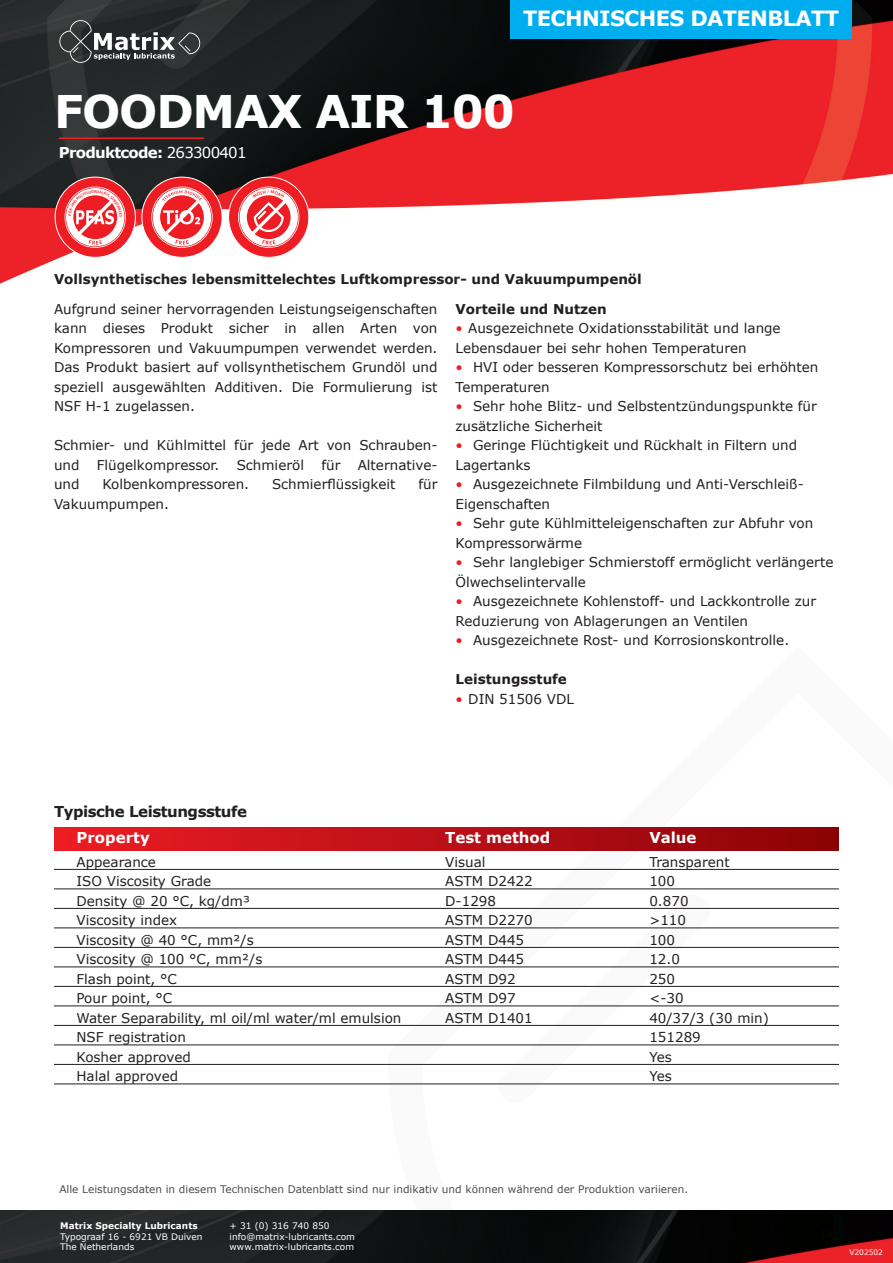
<style>
.page{position:relative;width:893px;height:1263px;background:#fff}
.page>*{position:absolute;margin:0;border:0;box-sizing:border-box;transform-origin:0 0}
.t1{font:700 45px "Verdana";letter-spacing:-.025em;color:#fff}
.t2{font:700 21px "Verdana";letter-spacing:-.03em;color:#fff}
.t3{font:700 15px "Verdana";color:#fff}
.t4{font:700 15px "Verdana";letter-spacing:-.03em;color:#231f20}
.t5{font:700 15px "Verdana";letter-spacing:-.05em;color:#fff}
.t6{font:13.5px/19.5px "Verdana";color:#231f20}
.t7{font:700 13.5px "Verdana";color:#231f20}
.t8{font:10.5px "Verdana";color:#231f20}
.t9{font:9px/10.5px "Verdana";color:#fff}
.t10{font:700 9px "Verdana";color:#fff}
.t11{font:7.5px "Verdana";color:#fff}
.s1{font-weight:400}
.s2{color:#ee1d23}
</style>
<div class="page">
<img style="left:0;top:0;width:893px;height:284px">
<svg style="left:388px;top:850px;width:505px;height:361px"></svg>
<div style="left:510px;top:0;width:342px;height:38px;background:#00aeef"></div>
<svg style="left:59px;top:20px;width:141px;height:43px"></svg>
<img style="left:0;top:1211px;width:893px;height:52px">
<div style="left:54px;top:827px;width:785px;height:23px;background:linear-gradient(to right,#ec1d26,#8a0207)"></div>
<hr style="left:54px;top:869px;width:785px;height:1px;background:#231f20">
<hr style="left:54px;top:889px;width:785px;height:1px;background:#231f20">
<hr style="left:54px;top:908px;width:785px;height:1px;background:#231f20">
<hr style="left:54px;top:928px;width:785px;height:1px;background:#231f20">
<hr style="left:54px;top:947px;width:785px;height:1px;background:#231f20">
<hr style="left:54px;top:967px;width:785px;height:1px;background:#231f20">
<hr style="left:54px;top:986px;width:785px;height:1px;background:#231f20">
<hr style="left:54px;top:1006px;width:785px;height:1px;background:#231f20">
<hr style="left:54px;top:1025px;width:785px;height:1px;background:#231f20">
<hr style="left:54px;top:1045px;width:785px;height:1px;background:#231f20">
<hr style="left:54px;top:1064px;width:785px;height:1px;background:#231f20">
<hr style="left:54px;top:1084px;width:785px;height:1px;background:#231f20">
<hr style="left:59px;top:137px;width:145px;height:2px;background:#ee1d23">
<svg style="left:55px;top:177px;width:254px;height:81px"></svg>
<h2 class="t2" style="left:523px;top:5px;width:318px">TECHNISCHES DATENBLATT</h2>
<h1 class="t1" style="left:54px;top:83px;width:462px">FOODMAX AIR 100</h1>
<p class="t5" style="left:59px;top:143px;width:189px">Produktcode: <span class="s1">263300401</span></p>
<p class="t7" style="left:54px;top:270px;width:589px">Vollsynthetisches lebensmittelechtes Luftkompressor- und Vakuumpumpenöl</p>
<p class="t6" style="left:54px;top:299px;width:385px;text-align:justify">Aufgrund seiner hervorragenden Leistungseigenschaften kann dieses Produkt sicher in allen Arten von Kompressoren und Vakuumpumpen verwendet werden.<br>Das Produkt basiert auf vollsynthetischem Grundöl und speziell ausgewählten Additiven. Die Formulierung ist NSF H-1 zugelassen.</p>
<p class="t6" style="left:54px;top:436px;width:385px">Schmier- und Kühlmittel für jede Art von Schrauben&shy;und</p>
<p class="t6" style="left:97px;top:455px;width:124px">Flügelkompressor.</p>
<p class="t6" style="left:237px;top:455px;width:69px">Schmieröl</p>
<p class="t6" style="left:321px;top:455px;width:21px">für</p>
<p class="t6" style="left:358px;top:455px;width:81px">Alternative-</p>
<p class="t6" style="left:54px;top:475px;width:27px">und</p>
<p class="t6" style="left:102px;top:475px;width:148px">Kolbenkompressoren.</p>
<p class="t6" style="left:272px;top:475px;width:125px">Schmierflüssigkeit</p>
<p class="t6" style="left:418px;top:475px;width:21px">für</p>
<p class="t6" style="left:54px;top:494px;width:116px">Vakuumpumpen.</p>
<p class="t7" style="left:455px;top:300px;width:153px">Vorteile und Nutzen</p>
<p class="t6" style="left:455px;top:319px;width:327px"><span class="s2">•</span> Ausgezeichnete Oxidationsstabilität und lange<br>Lebensdauer bei sehr hohen Temperaturen</p>
<p class="t6" style="left:455px;top:358px;width:364px"><span class="s2">•</span> HVI oder besseren Kompressorschutz bei erhöhten<br>Temperaturen</p>
<p class="t6" style="left:455px;top:397px;width:363px"><span class="s2">•</span> Sehr hohe Blitz- und Selbstentzündungspunkte für zusätzliche Sicherheit</p>
<p class="t6" style="left:455px;top:436px;width:343px"><span class="s2">•</span> Geringe Flüchtigkeit und Rückhalt in Filtern und<br>Lagertanks</p>
<p class="t6" style="left:455px;top:475px;width:350px"><span class="s2">•</span> Ausgezeichnete Filmbildung und Anti-Verschleiß-<br>Eigenschaften</p>
<p class="t6" style="left:455px;top:514px;width:359px"><span class="s2">•</span> Sehr gute Kühlmitteleigenschaften zur Abfuhr von<br>Kompressorwärme</p>
<p class="t6" style="left:455px;top:552px;width:379px"><span class="s2">•</span> Sehr langlebiger Schmierstoff ermöglicht verlängerte<br>Ölwechselintervalle</p>
<p class="t6" style="left:455px;top:591px;width:362px"><span class="s2">•</span> Ausgezeichnete Kohlenstoff- und Lackkontrolle zur<br>Reduzierung von Ablagerungen an Ventilen</p>
<p class="t6" style="left:455px;top:630px;width:335px"><span class="s2">•</span> Ausgezeichnete Rost- und Korrosionskontrolle.</p>
<p class="t7" style="left:455px;top:670px;width:113px">Leistungsstufe</p>
<p class="t6" style="left:455px;top:689px;width:120px"><span class="s2">•</span> DIN 51506 VDL</p>
<p class="t4" style="left:54px;top:802px;width:195px">Typische Leistungsstufe</p>
<p class="t3" style="left:76px;top:828px;width:75px">Property</p>
<p class="t3" style="left:445px;top:828px;width:107px">Test method</p>
<p class="t3" style="left:649px;top:828px;width:49px">Value</p>
<p class="t6" style="left:76px;top:852px;width:81px">Appearance</p>
<p class="t6" style="left:445px;top:852px;width:42px">Visual</p>
<p class="t6" style="left:649px;top:852px;width:82px">Transparent</p>
<p class="t6" style="left:76px;top:872px;width:136px">ISO Viscosity Grade</p>
<p class="t6" style="left:445px;top:872px;width:89px">ASTM D2422</p>
<p class="t6" style="left:649px;top:872px;width:27px">100</p>
<p class="t6" style="left:76px;top:891px;width:175px">Density @ 20 °C, kg/dm³</p>
<p class="t6" style="left:445px;top:891px;width:52px">D-1298</p>
<p class="t6" style="left:649px;top:891px;width:41px">0.870</p>
<p class="t6" style="left:76px;top:911px;width:102px">Viscosity index</p>
<p class="t6" style="left:445px;top:911px;width:89px">ASTM D2270</p>
<p class="t6" style="left:649px;top:911px;width:38px">&gt;110</p>
<p class="t6" style="left:76px;top:930px;width:179px">Viscosity @ 40 °C, mm²/s</p>
<p class="t6" style="left:445px;top:930px;width:81px">ASTM D445</p>
<p class="t6" style="left:649px;top:930px;width:27px">100</p>
<p class="t6" style="left:76px;top:950px;width:187px">Viscosity @ 100 °C, mm²/s</p>
<p class="t6" style="left:445px;top:950px;width:81px">ASTM D445</p>
<p class="t6" style="left:649px;top:950px;width:32px">12.0</p>
<p class="t6" style="left:76px;top:969px;width:102px">Flash point, °C</p>
<p class="t6" style="left:445px;top:969px;width:72px">ASTM D92</p>
<p class="t6" style="left:649px;top:969px;width:27px">250</p>
<p class="t6" style="left:76px;top:989px;width:97px">Pour point, °C</p>
<p class="t6" style="left:445px;top:989px;width:72px">ASTM D97</p>
<p class="t6" style="left:649px;top:989px;width:36px">&lt;-30</p>
<p class="t6" style="left:76px;top:1008px;width:326px">Water Separability, ml oil/ml water/ml emulsion</p>
<p class="t6" style="left:445px;top:1008px;width:89px">ASTM D1401</p>
<p class="t6" style="left:649px;top:1008px;width:121px">40/37/3 (30 min)</p>
<p class="t6" style="left:76px;top:1027px;width:111px">NSF registration</p>
<p class="t6" style="left:649px;top:1027px;width:53px">151289</p>
<p class="t6" style="left:76px;top:1047px;width:116px">Kosher approved</p>
<p class="t6" style="left:649px;top:1047px;width:24px">Yes</p>
<p class="t6" style="left:76px;top:1066px;width:103px">Halal approved</p>
<p class="t6" style="left:649px;top:1066px;width:24px">Yes</p>
<p class="t8" style="left:59px;top:1183px;width:630px">Alle Leistungsdaten in diesem Technischen Datenblatt sind nur indikativ und können während der Produktion variieren.</p>
<p class="t10" style="left:60px;top:1220px;width:139px">Matrix Specialty Lubricants</p>
<p class="t9" style="left:60px;top:1231px;width:144px">Typograaf 16 - 6921 VB Duiven<br>The Netherlands</p>
<p class="t9" style="left:230px;top:1221px;width:127px">+ 31 (0) 316 740 850 info@matrix-lubricants.com www.matrix-lubricants.com</p>
<p class="t11" style="left:849px;top:1247px;width:35px">V202502</p>
</div>
